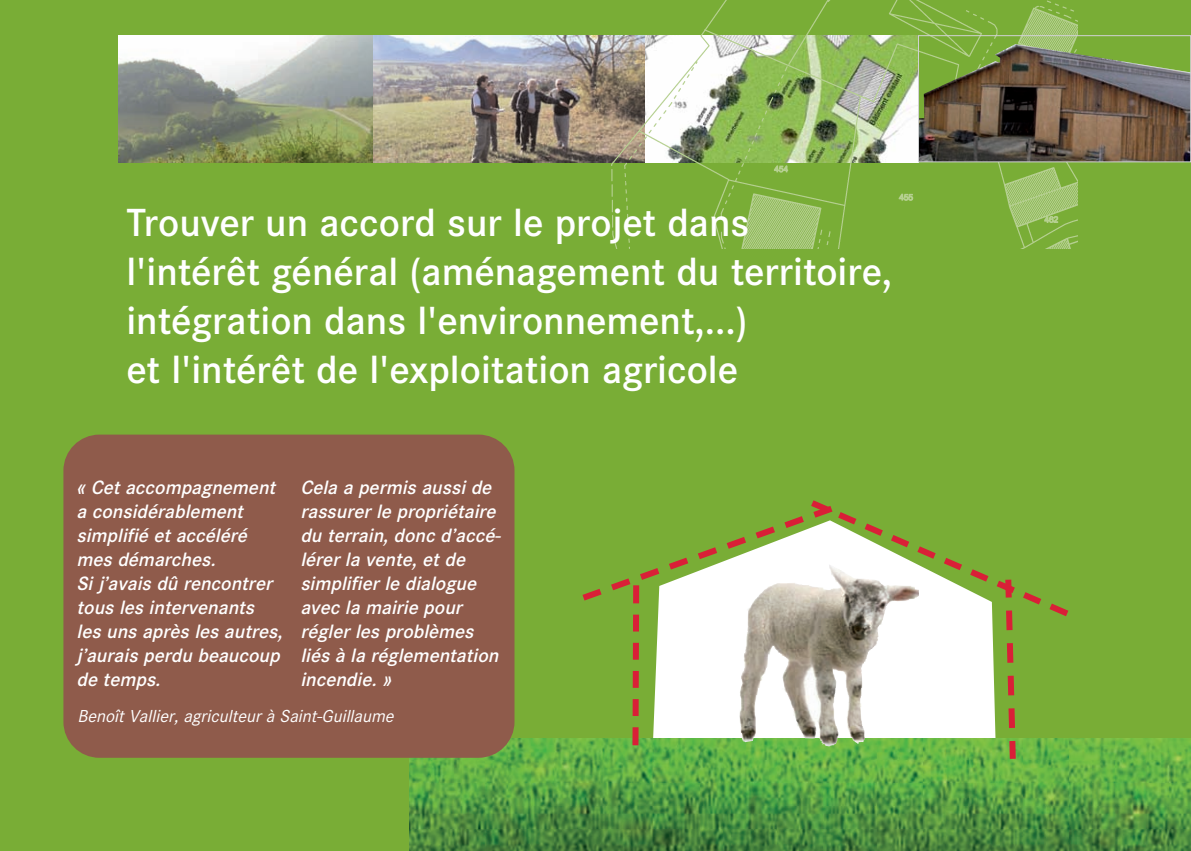
<style>
.page{position:relative;width:1191px;height:851px;background:#fff}
.page>*{position:absolute;margin:0;border:0;box-sizing:border-box;transform-origin:0 0}
.t1{font:600 40.8px/48.8px "Corporate S";color:#fff}
.t2{font:italic 600 20px/24px "Corporate S";color:#fff}
.t3{font:italic 18px "Corporate S";color:#fff}
</style>
<div class="page">
<div style="left:0;top:0;width:1191px;height:850px;background:#79ad36"></div>
<img style="left:118px;top:35px;width:256px;height:127px">
<img style="left:374px;top:35px;width:236px;height:127px">
<img style="left:610px;top:0;width:467px;height:248px">
<img style="left:920px;top:44px;width:269px;height:116px">
<div style="left:918px;top:35px;width:273px;height:127px;border:1px solid #d1d2d4"></div>
<img style="left:409px;top:738px;width:782px;height:112px">
<svg style="left:576px;top:500px;width:499px;height:247px"></svg>
<div style="left:1005px;top:579px;width:6px;height:18px;background:#d91f37"></div>
<div style="left:1009px;top:740px;width:6px;height:18px;background:#d91f37"></div>
<img style="left:860px;top:580px;width:58px;height:161px">
<div style="left:63px;top:434px;width:451px;height:323px;background:#8f5b4b;border-radius:36px"></div>
<h1 class="t1" style="left:126px;top:198px;width:767px">Trouver un accord sur le projet dans l'intérêt général (aménagement du territoire, intégration dans l'environnement,...)<br>et l'intérêt de l'exploitation agricole</h1>
<p class="t2" style="left:76px;top:474px;width:208px">« Cet accompagnement a considérablement simplifié et accéléré mes démarches.<br>Si j’avais dû rencontrer tous les intervenants les uns après les autres, j’aurais perdu beaucoup de temps.</p>
<p class="t2" style="left:300px;top:474px;width:204px">Cela a permis aussi de rassurer le propriétaire du terrain, donc d’accé&shy;lérer la vente, et de simplifier le dialogue avec la mairie pour régler les problèmes liés à la réglementation incendie. »</p>
<p class="t3" style="left:77px;top:705px;width:320px">Benoît Vallier, agriculteur à Saint-Guillaume</p>
</div>
